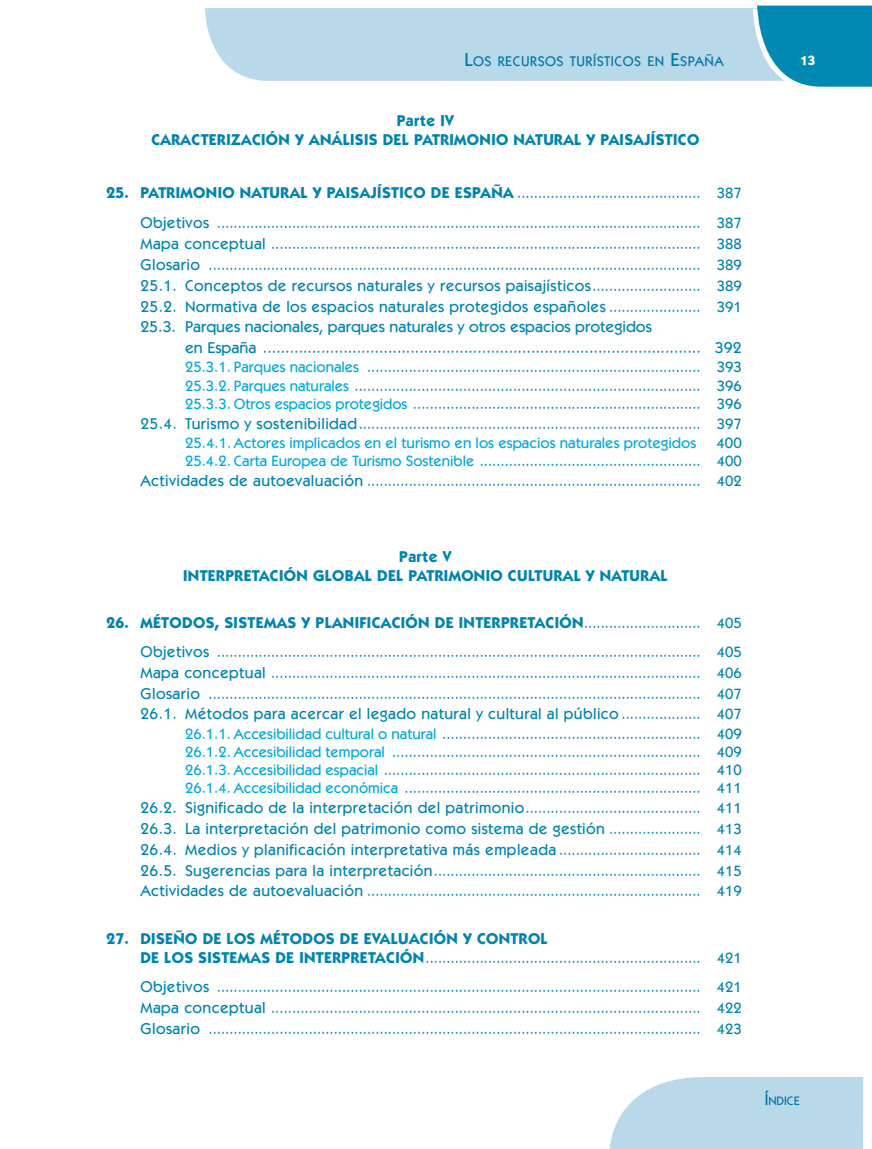
<style>
.page{position:relative;width:872px;height:1149px;background:#fff}
.page>*{position:absolute;margin:0;border:0;box-sizing:border-box;transform-origin:0 0}
.t1{font:500 15.75px/20.7px "ITC Kabel Std";letter-spacing:.025em;color:#0084af;text-align:justify}
.t2{font:700 15.75px/18.8px "ITC Kabel Std";letter-spacing:.025em;color:#0084af;text-align:center}
.t3{font:500 15.75px "ITC Kabel Std";color:#0084af}
.t4{font:500 15px/18.3px "ITC Kabel Std";color:#0084af}
.t5{font:500 14.1px "ITC Kabel Std";letter-spacing:.035em;color:#0076a3}
.t6{font:700 13.5px "ITC Kabel Std";color:#fff}
.t7{font:500 12.3px "ITC Kabel Std";color:#0076a3}
.s1{font-size:18.75px}
.s2{font-weight:700;font-size:15.75px}
.s3{font-size:15.75px}
.s4{font-size:15px}
.s5{color:#00a9df}
.s6{font-weight:500;font-size:15px}
.s7{font-size:16.5px}
</style>
<div class="page">
<div style="left:205px;top:8px;width:548px;height:73px;background:#b8d9e9"></div>
<svg style="left:609px;top:1077px;width:254px;height:71px;background:#bddcea"></svg>
<svg style="left:753px;top:6px;width:119px;height:81px;background:#2098bc"></svg>
<p class="t5" style="left:464px;top:56px;width:261px"><span class="s1">L</span>OS RECURSOS TURÍSTICOS EN <span class="s1">E</span>SPAÑA</p>
<p class="t2" style="left:151px;top:113px;width:549px">Parte IV<br>CARACTERIZACIÓN Y ANÁLISIS DEL PATRIMONIO NATURAL Y PAISAJÍSTICO</p>
<p class="t4" style="left:106px;top:179px;width:637px;line-height:30.6px;text-align:right"><span class="s2">25. PATRIMONIO NATURAL Y PAISAJÍSTICO DE ESPAÑA</span> ............................................ 387<br><span class="s3">Objetivos</span> .................................................................................................................... 387</p>
<p class="t4" style="left:140px;top:235px;width:603px;line-height:20.7px"><span class="s3">Mapa conceptual</span> ....................................................................................................... 388<br><span class="s3">Glosario</span> ...................................................................................................................... 389</p>
<p class="t1" style="left:140px;top:276px;width:603px">25.1. Conceptos de recursos naturales y recursos paisajísticos<span class="s4">.......................... 389<br></span>25.2. Normativa de los espacios naturales protegidos españoles <span class="s4">...................... 391<br></span>25.3. Parques nacionales, parques naturales y otros espacios protegidos</p>
<p class="t3" style="left:185px;top:342px;width:558px">en España .................................................................................................. 392</p>
<p class="t4" style="left:185px;top:359px;width:558px;text-align:justify"><span class="s5">25.3.1. Parques nacionales</span> ................................................................................ 393<br><span class="s5">25.3.2. Parques naturales</span> ................................................................................... 396<br><span class="s5">25.3.3. Otros espacios protegidos</span> ..................................................................... 396</p>
<p class="t4" style="left:140px;top:415px;width:603px;line-height:19.2px;text-align:center"><span class="s3">25.4. Turismo y sostenibilidad</span>.................................................................................. 397<br><span class="s5">25.4.1. Actores implicados en el turismo en los espacios naturales protegidos</span></p>
<p class="t4" style="left:185px;top:435px;width:558px;text-align:right">400<br><span class="s5">25.4.2. Carta Europea de Turismo Sostenible</span> ..................................................... 400</p>
<p class="t4" style="left:140px;top:473px;width:603px"><span class="s3">Actividades de autoevaluación</span> ................................................................................ 402</p>
<p class="t6" style="left:800px;top:55px;width:17px">13</p>
<p class="t2" style="left:183px;top:548px;width:486px">Parte V<br>INTERPRETACIÓN GLOBAL DEL PATRIMONIO CULTURAL Y NATURAL</p>
<p class="t2" style="left:106px;top:614px;width:637px">26. MÉTODOS, SISTEMAS Y PLANIFICACIÓN DE INTERPRETACIÓN<span class="s6">............................ 405</span></p>
<p class="t4" style="left:140px;top:642px;width:603px;line-height:20.7px;text-align:justify"><span class="s3">Objetivos</span> .................................................................................................................... 405<br><span class="s3">Mapa conceptual</span> ....................................................................................................... 406<br><span class="s3">Glosario</span> ...................................................................................................................... 407</p>
<p class="t1" style="left:140px;top:704px;width:603px">26.1. Métodos para acercar el legado natural y cultural al público <span class="s4">................... 407</span></p>
<p class="t4" style="left:185px;top:725px;width:558px;text-align:justify"><span class="s5">26.1.1. Accesibilidad cultural o natural</span> .............................................................. 409<br><span class="s5">26.1.2. Accesibilidad temporal</span> .......................................................................... 409<br><span class="s5">26.1.3. Accesibilidad espacial</span> ............................................................................ 410<br><span class="s5">26.1.4. Accesibilidad económica</span> ....................................................................... 411</p>
<p class="t1" style="left:140px;top:798px;width:603px">26.2. Significado de la interpretación del patrimonio<span class="s4">.......................................... 411<br></span>26.3. La interpretación del patrimonio como sistema de gestión <span class="s4">...................... 413<br></span>26.4. Medios y planificación interpretativa más empleada <span class="s4">.................................. 414</span></p>
<p class="t4" style="left:140px;top:861px;width:603px;line-height:20.7px"><span class="s3">26.5. Sugerencias para la interpretación</span>................................................................ 415<br><span class="s3">Actividades de autoevaluación</span> ................................................................................ 419</p>
<p class="t2" style="left:106px;top:930px;width:443px">27. DISEÑO DE LOS MÉTODOS DE EVALUACIÓN Y CONTROL</p>
<p class="t4" style="left:140px;top:944px;width:603px;line-height:29.2px"><span class="s2">DE LOS SISTEMAS DE INTERPRETACIÓN</span>.................................................................. 421<br><span class="s3">Objetivos</span> .................................................................................................................... 421</p>
<p class="t4" style="left:140px;top:998px;width:603px;line-height:20.7px"><span class="s3">Mapa conceptual</span> ....................................................................................................... 422<br><span class="s3">Glosario</span> ...................................................................................................................... 423</p>
<p class="t7" style="left:764px;top:1096px;width:37px"><span class="s7">Í</span>NDICE</p>
</div>
